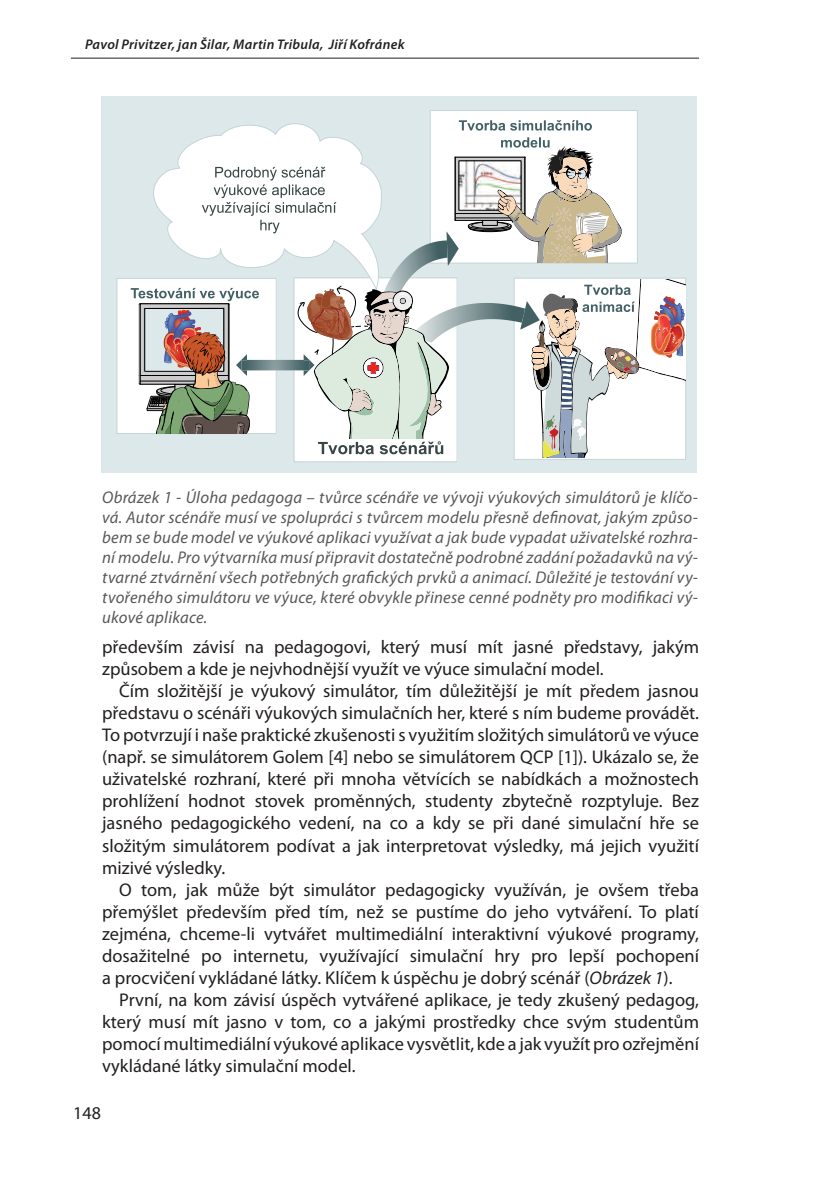
<style>
.page{position:relative;width:840px;height:1191px;background:#fff}
.page>*{position:absolute;margin:0;border:0;box-sizing:border-box;transform-origin:0 0}
.t1{font:18.4px/22px "Myriad Pro";color:#231f20;text-align:justify}
.t2{font:18px "Myriad Pro";color:#231f20}
.t3{font:italic 17px/20px "Myriad Pro";letter-spacing:.015em;color:#57585a;text-align:justify}
.t4{font:italic 600 14px "Myriad Pro";letter-spacing:.02em;color:#231f20}
.s1{font-style:italic}
</style>
<div class="page">
<hr style="left:71px;top:58px;width:627px;height:1px;background:#231f20">
<div style="left:101px;top:96px;width:595px;height:377px;background:#dde8ea"></div>
<div style="left:117px;top:278px;width:159px;height:155px;background:#fff"></div>
<div style="left:430px;top:111px;width:207px;height:152px;background:#fff"></div>
<svg style="left:131px;top:120px;width:554px;height:337px"></svg>
<p class="t4" style="left:85px;top:35px;width:321px">Pavol Privitzer, jan Šilar, Martin Tribula, Jiří Kofránek</p>
<p class="t3" style="left:102px;top:486px;width:597px">Obrázek 1 - Úloha pedagoga – tvůrce scénáře ve vývoji výukových simulátorů je klíčo&shy;vá. Autor scénáře musí ve spolupráci s tvůrcem modelu přesně definovat, jakým způso&shy;bem se bude model ve výukové aplikaci využívat a jak bude vypadat uživatelské rozhra&shy;ní modelu. Pro výtvarníka musí připravit dostatečně podrobné zadání požadavků na vý&shy;tvarné ztvárnění všech potřebných grafických prvků a animací. Důležité je testování vy&shy;tvořeného simulátoru ve výuce, které obvykle přinese cenné podněty pro modifikaci vý&shy;ukové aplikace.</p>
<p class="t1" style="left:102px;top:635px;width:598px">především závisí na pedagogovi, který musí mít jasné představy, jakým způsobem a kde je nejvhodnější využít ve výuce simulační model.</p>
<p class="t1" style="left:102px;top:679px;width:598px;text-indent:17px">Čím složitější je výukový simulátor, tím důležitější je mít předem jasnou představu o scénáři výukových simulačních her, které s ním budeme provádět.<br>To potvrzují i naše praktické zkušenosti s využitím složitých simulátorů ve výuce (např. se simulátorem Golem [4] nebo se simulátorem QCP [1]). Ukázalo se, že uživatelské rozhraní, které při mnoha větvících se nabídkách a možnostech prohlížení hodnot stovek proměnných, studenty zbytečně rozptyluje. Bez jasného pedagogického vedení, na co a kdy se při dané simulační hře se složitým simulátorem podívat a jak interpretovat výsledky, má jejich využití mizivé výsledky.</p>
<p class="t1" style="left:102px;top:878px;width:598px;text-indent:17px">O tom, jak může být simulátor pedagogicky využíván, je ovšem třeba přemýšlet především před tím, než se pustíme do jeho vytváření. To platí zejména, chceme-li vytvářet multimediální interaktivní výukové programy, dosažitelné po internetu, využívající simulační hry pro lepší pochopení a procvičení vykládané látky. Klíčem k úspěchu je dobrý scénář (<span class="s1">Obrázek 1</span>).</p>
<p class="t1" style="left:102px;top:988px;width:598px;text-indent:17px">První, na kom závisí úspěch vytvářené aplikace, je tedy zkušený pedagog, který musí mít jasno v tom, co a jakými prostředky chce svým studentům pomocí multimediální výukové aplikace vysvětlit, kde a jak využít pro ozřejmění vykládané látky simulační model.</p>
<p class="t2" style="left:73px;top:1102px;width:29px">148</p>
</div>
